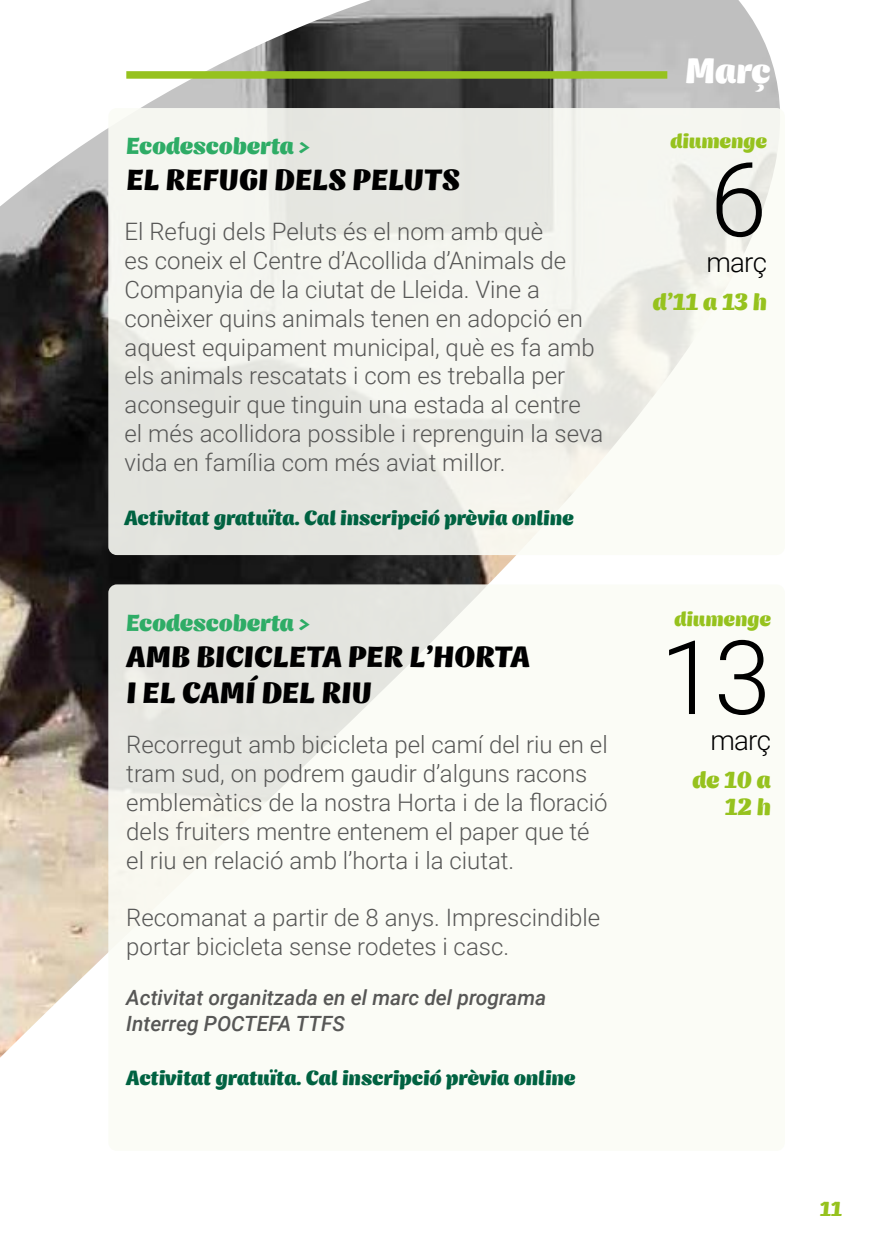
<style>
.page{position:relative;width:893px;height:1259px;background:#fff}
.page>*{position:absolute;margin:0;border:0;box-sizing:border-box;transform-origin:0 0}
.t1{font:300 102.9px "Roboto";color:#000}
.t2{font:36px "Genica One";color:#fff}
.t3{font:30px/36px "Genica One";letter-spacing:.01em;color:#000}
.t4{font:300 27.6px "Roboto";letter-spacing:-.03em;color:#000}
.t5{font:300 24px/28.8px "Roboto";color:#575756}
.t6{font:24px "Genica One";color:#2eac66}
.t7{font:24px/27px "Genica One";letter-spacing:-.005em;color:#96c21e;text-align:right}
.t8{font:21px "Genica One";color:#006241}
.t9{font:italic 500 21px/25.2px "Roboto";color:#575756}
.t10{font:21px "Genica One";color:#96c21e}
.t11{font:20.7px "Genica One";color:#96c21e}
</style>
<div class="page">
<img style="left:0;top:0;width:780px;height:1057px">
<div style="left:108px;top:108px;width:677px;height:447px;background:linear-gradient(to bottom,#f1f2ec,#efefe9);border-radius:8px"></div>
<div style="left:126px;top:71px;width:541px;height:8px;background:#96c21e"></div>
<svg style="left:108px;top:584px;width:677px;height:567px;fill:#fbfcf6"></svg>
<p class="t6" style="left:126px;top:131px;width:185px">Ecodescoberta &gt;</p>
<p class="t3" style="left:126px;top:164px;width:335px">EL REFUGI DELS PELUTS</p>
<p class="t5" style="left:124px;top:216px;width:480px">El Refugi dels Peluts és el nom amb què<br>es coneix el Centre d’Acollida d’Animals de Companyia de la ciutat de Lleida. Vine a conèixer quins animals tenen en adopció en aquest equipament municipal, què es fa amb els animals rescatats i com es treballa per aconseguir que tinguin una estada al centre el més acollidora possible i reprenguin la seva vida en família com més aviat millor.</p>
<p class="t8" style="left:124px;top:504px;width:451px">Activitat gratuïta. Cal inscripció prèvia online</p>
<p class="t6" style="left:126px;top:607px;width:185px">Ecodescoberta &gt;</p>
<p class="t3" style="left:126px;top:641px;width:405px">AMB BICICLETA PER L’HORTA<br>I EL CAMÍ DEL RIU</p>
<p class="t5" style="left:126px;top:729px;width:483px">Recorregut amb bicicleta pel camí del riu en el tram sud, on podrem gaudir d’alguns racons emblemàtics de la nostra Horta i de la floració dels fruiters mentre entenem el paper que té el riu en relació amb l’horta i la ciutat.</p>
<p class="t5" style="left:126px;top:902px;width:475px">Recomanat a partir de 8 anys. Imprescindible portar bicicleta sense rodetes i casc.</p>
<p class="t9" style="left:126px;top:984px;width:421px">Activitat organitzada en el marc del programa<br>Interreg POCTEFA TTFS</p>
<p class="t8" style="left:126px;top:1064px;width:451px">Activitat gratuïta. Cal inscripció prèvia online</p>
<h2 class="t2" style="left:685px;top:48px;width:87px">Març</h2>
<p class="t11" style="left:670px;top:128px;width:98px">diumenge</p>
<h1 class="t1" style="left:710px;top:127px;width:58px">6</h1>
<p class="t4" style="left:706px;top:243px;width:62px">març</p>
<p class="t7" style="left:652px;top:290px;width:116px">d’11 a 13 h</p>
<p class="t11" style="left:674px;top:606px;width:98px">diumenge</p>
<h1 class="t1" style="left:660px;top:605px;width:112px">13</h1>
<p class="t4" style="left:711px;top:720px;width:62px">març</p>
<p class="t7" style="left:692px;top:768px;width:80px">de 10 a<br>12 h</p>
<p class="t10" style="left:820px;top:1195px;width:24px">11</p>
</div>
